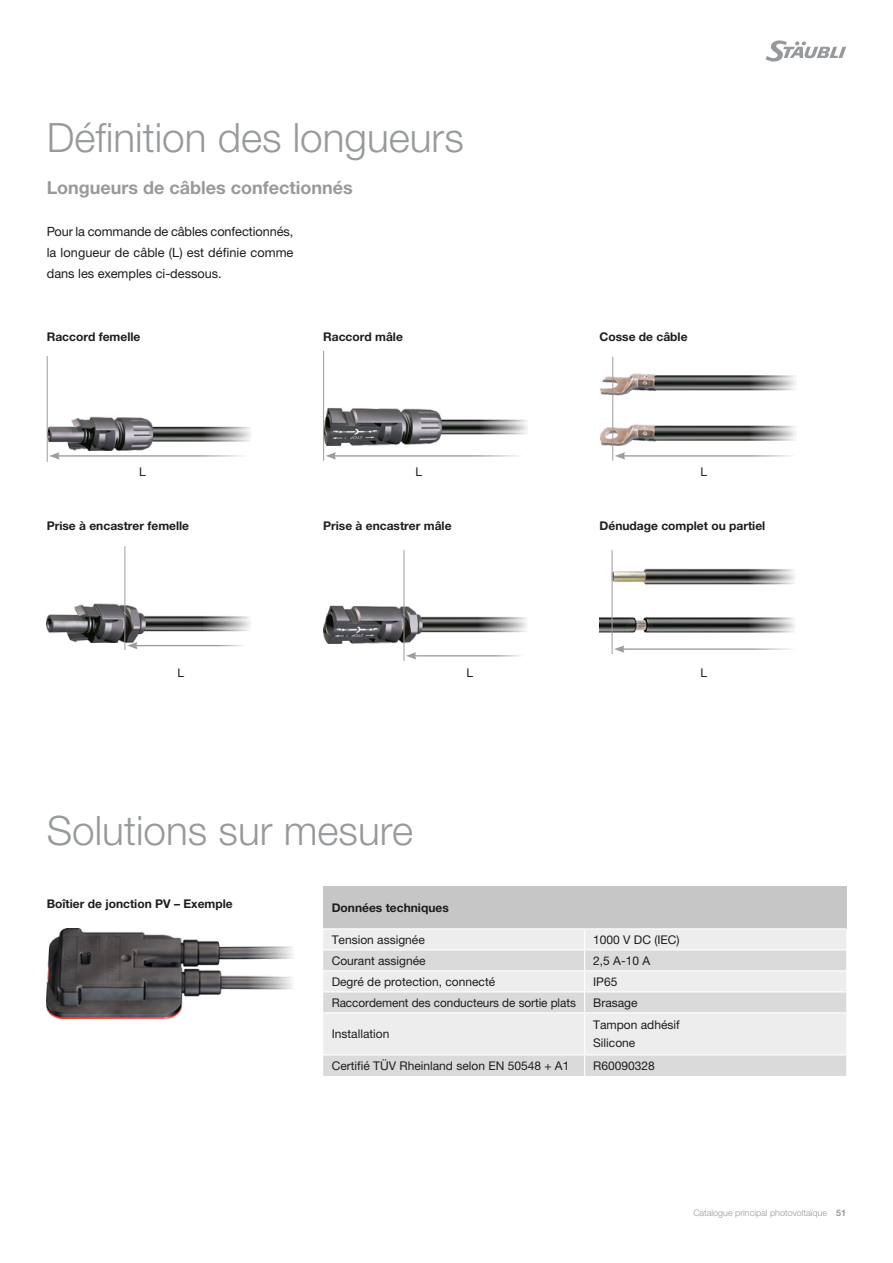
<style>
.page{position:relative;width:893px;height:1263px;background:#fff}
.page>*{position:absolute;margin:0;border:0;box-sizing:border-box;transform-origin:0 0}
.Headline_Innen_FR{font:300 40.5px "Helvetica Neue LTW1 G";color:#979a9c}
.Subheadline_Innen_FR{font:700 18px "Helvetica Neue LTW1 G";color:#979a9c}
.Fließtext_Innen_FR{font:12.75px/21px "Helvetica Neue LTW1 G";letter-spacing:.005em;color:#1d1d1b;text-align:justify}
.Table_Body_neutral{font:12px "Helvetica Neue LTW1 G";color:#1d1d1b}
.Bildunterschrift_inn{font:700 12px "Helvetica Neue LTW1 G";color:#1d1d1b}
.Table_Header_neutral{font:700 12px "Helvetica Neue LTW1 G";color:#1d1d1b}
.Produktbezeichnung_i{font:12px "Helvetica Neue LTW1 G";color:#1d1d1b}
.t1{font:300 9px "Helvetica Neue LTW1 G";color:#979a9c}
.s1{font-weight:700}
</style>
<div class="page">
<svg style="left:765px;top:40px;width:81px;height:22px"></svg>
<hr style="left:57px;top:455px;width:190px;height:2px;background:#9d9d9c">
<svg style="left:49px;top:452px;width:11px;height:8px"></svg>
<hr style="left:334px;top:455px;width:189px;height:2px;background:#9d9d9c">
<svg style="left:326px;top:452px;width:10px;height:8px"></svg>
<img style="left:48px;top:416px;width:203px;height:35px">
<img style="left:324px;top:404px;width:204px;height:42px">
<hr style="left:323px;top:351px;width:1px;height:110px;background:#9d9d9c">
<hr style="left:47px;top:356px;width:1px;height:106px;background:#9d9d9c">
<hr style="left:135px;top:645px;width:110px;height:1px;background:#9d9d9c">
<svg style="left:127px;top:643px;width:11px;height:6px"></svg>
<hr style="left:414px;top:655px;width:109px;height:1px;background:#9d9d9c">
<svg style="left:406px;top:652px;width:10px;height:8px"></svg>
<img style="left:323px;top:602px;width:204px;height:42px">
<img style="left:47px;top:602px;width:204px;height:41px">
<hr style="left:404px;top:550px;width:1px;height:111px;background:#9d9d9c">
<hr style="left:124px;top:546px;width:1px;height:104px;background:#9d9d9c">
<hr style="left:623px;top:455px;width:172px;height:2px;background:#9d9d9c">
<svg style="left:615px;top:452px;width:10px;height:8px"></svg>
<img style="left:600px;top:373px;width:196px;height:73px">
<hr style="left:612px;top:357px;width:1px;height:104px;background:#9d9d9c">
<hr style="left:622px;top:648px;width:173px;height:2px;background:#9d9d9c">
<svg style="left:614px;top:645px;width:10px;height:8px"></svg>
<img style="left:600px;top:569px;width:195px;height:63px">
<hr style="left:612px;top:550px;width:1px;height:104px;background:#9d9d9c">
<img style="left:47px;top:929px;width:246px;height:89px">
<div style="left:323px;top:887px;width:523px;height:42px;background:#c6c6c6"></div>
<div style="left:323px;top:930px;width:523px;height:19px;background:#ededed"></div>
<svg style="left:323px;top:950px;width:523px;height:126px;background:#e4e4e4"></svg>
<hr style="left:323px;top:970px;width:262px;height:1px;background:#fff">
<hr style="left:323px;top:991px;width:262px;height:1px;background:#fff">
<hr style="left:323px;top:1012px;width:262px;height:1px;background:#fff">
<hr style="left:323px;top:1054px;width:262px;height:1px;background:#fff">
<svg style="left:584px;top:1055px;width:1px;height:21px"></svg>
<hr style="left:585px;top:970px;width:261px;height:1px;background:#fff">
<hr style="left:585px;top:991px;width:261px;height:1px;background:#fff">
<svg style="left:584px;top:930px;width:1px;height:82px"></svg>
<hr style="left:585px;top:1012px;width:261px;height:1px;background:#fff">
<hr style="left:584px;top:1013px;width:1px;height:41px;background:#fff">
<hr style="left:585px;top:1054px;width:261px;height:1px;background:#fff">
<hr style="left:323px;top:928px;width:262px;height:1px;background:#fff">
<hr style="left:585px;top:928px;width:261px;height:1px;background:#fff">
<p class="Headline_Innen_FR" style="left:47px;top:113px;width:419px">Définition des longueurs</p>
<p class="Subheadline_Innen_FR" style="left:47px;top:176px;width:308px">Longueurs de câbles confectionnés</p>
<p class="Fließtext_Innen_FR" style="left:47px;top:221px;width:248px">Pour la commande de câbles confectionnés, la longueur de câble (L) est définie comme dans les exemples ci-dessous.</p>
<p class="Bildunterschrift_inn" style="left:47px;top:329px;width:95px">Raccord femelle</p>
<p class="Bildunterschrift_inn" style="left:323px;top:329px;width:81px">Raccord mâle</p>
<p class="Bildunterschrift_inn" style="left:600px;top:329px;width:89px">Cosse de câble</p>
<p class="Produktbezeichnung_i" style="left:139px;top:465px;width:8px">L</p>
<p class="Produktbezeichnung_i" style="left:415px;top:465px;width:8px">L</p>
<p class="Produktbezeichnung_i" style="left:700px;top:465px;width:8px">L</p>
<p class="Bildunterschrift_inn" style="left:47px;top:518px;width:144px">Prise à encastrer femelle</p>
<p class="Bildunterschrift_inn" style="left:323px;top:518px;width:130px">Prise à encastrer mâle</p>
<p class="Bildunterschrift_inn" style="left:600px;top:518px;width:167px">Dénudage complet ou partiel</p>
<p class="Produktbezeichnung_i" style="left:177px;top:665px;width:8px">L</p>
<p class="Produktbezeichnung_i" style="left:467px;top:665px;width:8px">L</p>
<p class="Produktbezeichnung_i" style="left:700px;top:665px;width:8px">L</p>
<p class="Headline_Innen_FR" style="left:47px;top:806px;width:368px">Solutions sur mesure</p>
<p class="Bildunterschrift_inn" style="left:47px;top:896px;width:187px">Boîtier de jonction PV – Exemple</p>
<p class="Table_Header_neutral" style="left:332px;top:900px;width:119px">Données techniques</p>
<p class="Table_Body_neutral" style="left:332px;top:932px;width:95px">Tension assignée</p>
<p class="Table_Body_neutral" style="left:593px;top:932px;width:88px">1000 V DC (IEC)</p>
<p class="Table_Body_neutral" style="left:332px;top:953px;width:96px">Courant assignée</p>
<p class="Table_Body_neutral" style="left:593px;top:953px;width:58px">2,5 A-10 A</p>
<p class="Table_Body_neutral" style="left:332px;top:974px;width:165px">Degré de protection, connecté</p>
<p class="Table_Body_neutral" style="left:593px;top:974px;width:26px">IP65</p>
<p class="Table_Body_neutral" style="left:332px;top:995px;width:246px">Raccordement des conducteurs de sortie plats</p>
<p class="Table_Body_neutral" style="left:593px;top:995px;width:46px">Brasage</p>
<p class="Table_Body_neutral" style="left:332px;top:1026px;width:59px">Installation</p>
<p class="Table_Body_neutral" style="left:593px;top:1017px;width:88px">Tampon adhésif</p>
<p class="Table_Body_neutral" style="left:593px;top:1035px;width:44px">Silicone</p>
<p class="Table_Body_neutral" style="left:332px;top:1058px;width:239px">Certifié TÜV Rheinland selon EN 50548 + A1</p>
<p class="Table_Body_neutral" style="left:593px;top:1058px;width:63px">R60090328</p>
<p class="t1" style="left:693px;top:1207px;width:154px">Catalogue principal photovoltaïque <span class="s1">51</span></p>
</div>
